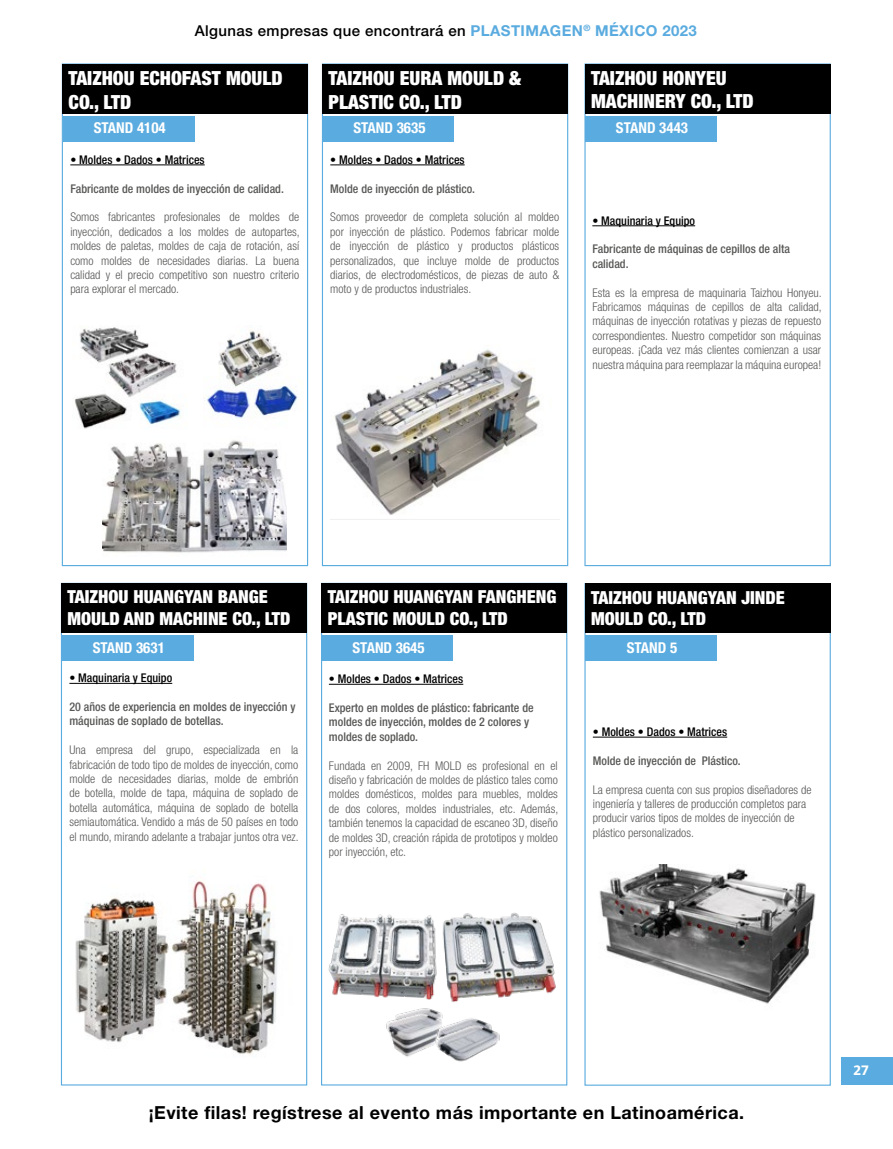
<style>
.page{position:relative;width:893px;height:1149px;background:#fff}
.page>*{position:absolute;margin:0;border:0;box-sizing:border-box;transform-origin:0 0}
.t1{font:900 condensed 19.5px/23.4px "Helvetica Neue LT Std";color:#fff}
.t2{font:900 condensed 18px/21.6px "Helvetica Neue LT Std";color:#fff}
.t3{font:700 18px "Helvetica Neue LT Std";letter-spacing:.025em;color:#000}
.t4{font:500 15px "Helvetica Neue LT Std";letter-spacing:.025em;color:#000}
.t5{font:700 condensed 15px "Helvetica Neue LT Std";color:#fff}
.t6{font:700 14.7px "Taz Barcelona";color:#fff}
.t7{font:300 condensed 12px/14.4px "Helvetica Neue LT Std";color:#575756;text-align:justify}
.t8{font:500 condensed 12px/14.4px "Helvetica Neue LT Std";color:#575756}
.t9{font:500 condensed 12px "Helvetica Neue LT Std";color:#000}
.s1{font-weight:700;color:#5aabdf}
</style>
<div class="page">
<div style="left:841px;top:1057px;width:52px;height:27px;background:#5aabdf"></div>
<img style="left:74px;top:327px;width:107px;height:102px">
<img style="left:204px;top:330px;width:94px;height:88px">
<img style="left:102px;top:440px;width:185px;height:113px">
<img style="left:334px;top:349px;width:207px;height:166px">
<div style="left:62px;top:63px;width:246px;height:503px;border:1px solid #5aabdf"></div>
<div style="left:63px;top:116px;width:132px;height:25px;background:#5aabdf"></div>
<div style="left:62px;top:64px;width:246px;height:49px;background:#000"></div>
<hr style="left:70px;top:164px;width:135px;height:1px;background:#000">
<div style="left:322px;top:63px;width:246px;height:503px;border:1px solid #5aabdf"></div>
<div style="left:322px;top:116px;width:132px;height:25px;background:#5aabdf"></div>
<div style="left:322px;top:64px;width:246px;height:49px;background:#000"></div>
<hr style="left:330px;top:164px;width:135px;height:1px;background:#000">
<div style="left:584px;top:63px;width:247px;height:503px;border:1px solid #5aabdf"></div>
<div style="left:585px;top:116px;width:132px;height:25px;background:#5aabdf"></div>
<div style="left:585px;top:64px;width:245px;height:49px;background:#000"></div>
<hr style="left:592px;top:225px;width:103px;height:1px;background:#000">
<div style="left:62px;top:635px;width:132px;height:25px;background:#5aabdf"></div>
<div style="left:61px;top:583px;width:246px;height:49px;background:#000"></div>
<hr style="left:69px;top:682px;width:103px;height:1px;background:#000">
<div style="left:321px;top:635px;width:132px;height:25px;background:#5aabdf"></div>
<div style="left:322px;top:583px;width:245px;height:49px;background:#000"></div>
<hr style="left:329px;top:683px;width:134px;height:1px;background:#000">
<img style="left:75px;top:881px;width:203px;height:174px">
<img style="left:306px;top:879px;width:262px;height:189px">
<img style="left:599px;top:864px;width:217px;height:140px">
<div style="left:585px;top:635px;width:132px;height:25px;background:#5aabdf"></div>
<div style="left:585px;top:583px;width:245px;height:49px;background:#000"></div>
<hr style="left:593px;top:736px;width:134px;height:1px;background:#000">
<p class="t4" style="left:195px;top:22px;width:504px">Algunas empresas que encontrará en <span class="s1">PLASTIMAGEN</span><sup>®</sup> <span class="s1">MÉXICO 2023</span></p>
<h1 class="t1" style="left:69px;top:66px;width:216px">TAIZHOU ECHOFAST MOULD<br>CO., LTD</h1>
<p class="t5" style="left:94px;top:119px;width:74px">STAND 4104</p>
<p class="t9" style="left:70px;top:152px;width:136px">• Moldes • Dados • Matrices</p>
<p class="t8" style="left:70px;top:181px;width:215px">Fabricante de moldes de inyección de calidad.</p>
<p class="t7" style="left:70px;top:210px;width:231px">Somos fabricantes profesionales de moldes de inyección, dedicados a los moldes de autopartes, moldes de paletas, moldes de caja de rotación, así como moldes de necesidades diarias. La buena calidad y el precio competitivo son nuestro criterio para explorar el mercado.</p>
<h1 class="t1" style="left:329px;top:66px;width:194px">TAIZHOU EURA MOULD &amp;<br>PLASTIC CO., LTD</h1>
<p class="t5" style="left:353px;top:119px;width:74px">STAND 3635</p>
<p class="t9" style="left:330px;top:152px;width:136px">• Moldes • Dados • Matrices</p>
<p class="t8" style="left:330px;top:181px;width:146px">Molde de inyección de plástico.</p>
<p class="t7" style="left:330px;top:210px;width:230px">Somos proveedor de completa solución al moldeo por inyección de plástico. Podemos fabricar molde de inyección de plástico y productos plásticos personalizados, que incluye molde de productos diarios, de electrodomésticos, de piezas de auto &amp; moto y de productos industriales.</p>
<h1 class="t1" style="left:591px;top:66px;width:164px">TAIZHOU HONYEU<br>MACHINERY CO., LTD</h1>
<p class="t5" style="left:616px;top:119px;width:74px">STAND 3443</p>
<p class="t9" style="left:592px;top:213px;width:104px">• Maquinaria y Equipo</p>
<p class="t8" style="left:592px;top:242px;width:199px">Fabricante de máquinas de cepillos de alta calidad.</p>
<p class="t7" style="left:592px;top:285px;width:231px">Esta es la empresa de maquinaria Taizhou Honyeu.<br>Fabricamos máquinas de cepillos de alta calidad, máquinas de inyección rotativas y piezas de repuesto correspondientes. Nuestro competidor son máquinas europeas. ¡Cada vez más clientes comienzan a usar nuestra máquina para reemplazar la máquina europea!</p>
<h2 class="t2" style="left:68px;top:585px;width:224px">TAIZHOU HUANGYAN BANGE<br>MOULD AND MACHINE CO., LTD</h2>
<h2 class="t2" style="left:328px;top:585px;width:230px">TAIZHOU HUANGYAN FANGHENG<br>PLASTIC MOULD CO., LTD</h2>
<h2 class="t2" style="left:591px;top:586px;width:195px">TAIZHOU HUANGYAN JINDE<br>MOULD CO., LTD</h2>
<p class="t5" style="left:93px;top:638px;width:74px">STAND 3631</p>
<p class="t5" style="left:352px;top:638px;width:74px">STAND 3645</p>
<p class="t5" style="left:627px;top:638px;width:52px">STAND 5</p>
<p class="t9" style="left:69px;top:670px;width:104px">• Maquinaria y Equipo</p>
<p class="t8" style="left:69px;top:699px;width:228px">20 años de experiencia en moldes de inyección y máquinas de soplado de botellas.</p>
<p class="t7" style="left:69px;top:742px;width:231px">Una empresa del grupo, especializada en la fabricación de todo tipo de moldes de inyección, como molde de necesidades diarias, molde de embrión de botella, molde de tapa, máquina de soplado de botella automática, máquina de soplado de botella semiautomática. Vendido a más de 50 países en todo el mundo, mirando adelante a trabajar juntos otra vez.</p>
<p class="t9" style="left:329px;top:671px;width:136px">• Moldes • Dados • Matrices</p>
<p class="t8" style="left:329px;top:700px;width:206px">Experto en moldes de plástico: fabricante de moldes de inyección, moldes de 2 colores y moldes de soplado.</p>
<p class="t7" style="left:329px;top:757px;width:231px">Fundada en 2009, FH MOLD es profesional en el diseño y fabricación de moldes de plástico tales como moldes domésticos, moldes para muebles, moldes de dos colores, moldes industriales, etc. Además, también tenemos la capacidad de escaneo 3D, diseño de moldes 3D, creación rápida de prototipos y moldeo por inyección, etc.</p>
<p class="t9" style="left:593px;top:724px;width:136px">• Moldes • Dados • Matrices</p>
<p class="t8" style="left:593px;top:752px;width:149px">Molde de inyección de Plástico.</p>
<p class="t7" style="left:593px;top:781px;width:220px;text-align:left">La empresa cuenta con sus propios diseñadores de ingeniería y talleres de producción completos para producir varios tipos de moldes de inyección de plástico personalizados.</p>
<h2 class="t3" style="left:149px;top:1101px;width:597px">¡Evite filas! regístrese al evento más importante en Latinoamérica.</h2>
<p class="t6" style="left:853px;top:1062px;width:17px">27</p>
</div>
